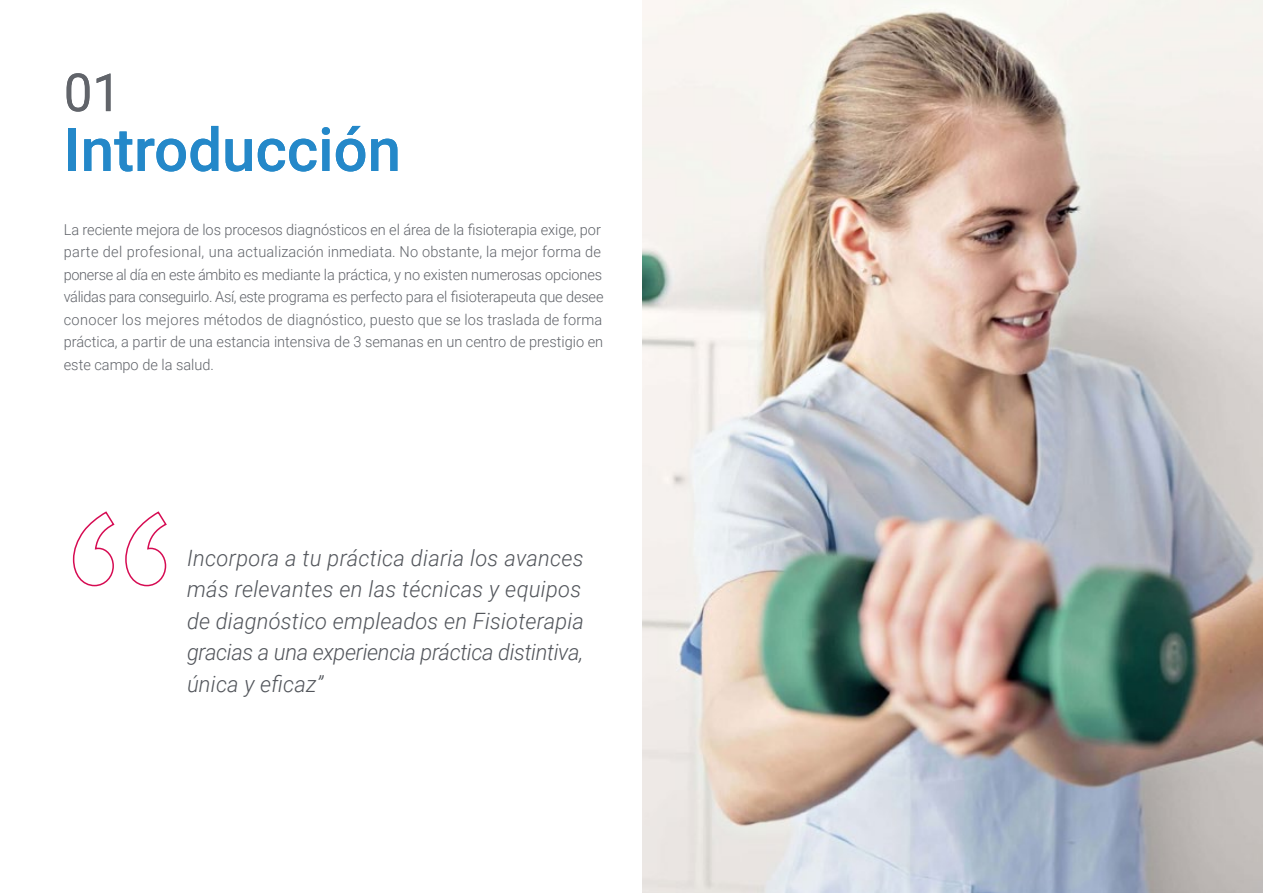
<style>
.page{position:relative;width:1263px;height:893px;background:#fff}
.page>*{position:absolute;margin:0;border:0;box-sizing:border-box;transform-origin:0 0}
.t1{font:500 60px "Roboto";color:#2488c9}
.t2{font:52.5px "Roboto";color:#61646a}
.t3{font:italic 300 22.5px/31.5px "Roboto";letter-spacing:-.015em;color:#52555b;text-align:justify}
.t4{font:300 15px/22.5px "Roboto";letter-spacing:-.005em;color:#61646a}
</style>
<div class="page">
<img style="left:642px;top:0;width:621px;height:893px">
<svg style="left:72px;top:511px;width:95px;height:76px"></svg>
<h2 class="t2" style="left:64px;top:56px;width:59px">01</h2>
<h1 class="t1" style="left:64px;top:108px;width:339px">Introducción</h1>
<p class="t4" style="left:64px;top:217px;width:541px">La reciente mejora de los procesos diagnósticos en el área de la fisioterapia exige, por parte del profesional, una actualización inmediata. No obstante, la mejor forma de ponerse al día en este ámbito es mediante la práctica, y no existen numerosas opciones válidas para conseguirlo. Así, este programa es perfecto para el fisioterapeuta que desee conocer los mejores métodos de diagnóstico, puesto que se los traslada de forma práctica, a partir de una estancia intensiva de 3 semanas en un centro de prestigio en este campo de la salud.</p>
<h3 class="t3" style="left:187px;top:541px;width:398px">Incorpora a tu práctica diaria los avances más relevantes en las técnicas y equipos de diagnóstico empleados en Fisioterapia gracias a una experiencia práctica distintiva, única y eficaz”</h3>
</div>
